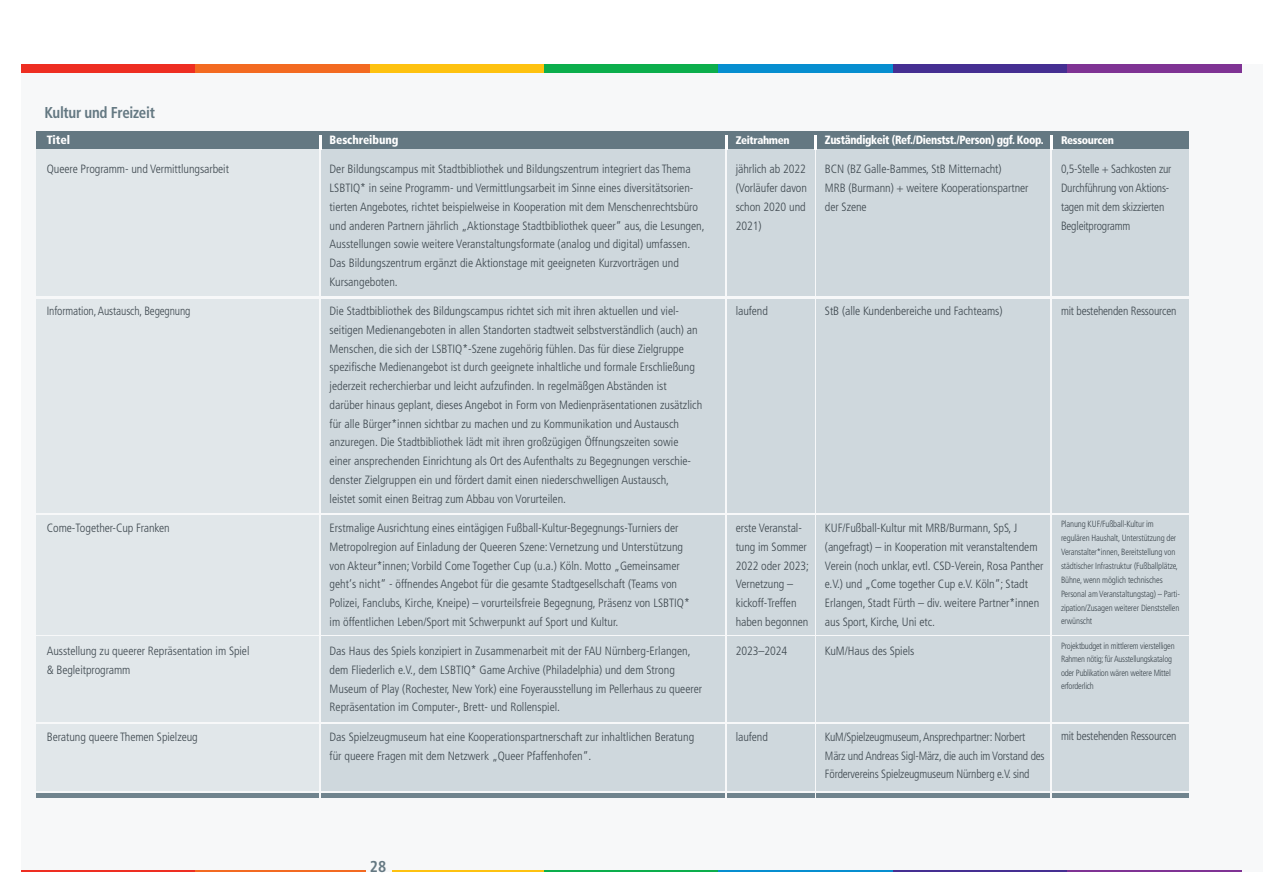
<style>
.page{position:relative;width:1263px;height:893px;background:#fff}
.page>*{position:absolute;margin:0;border:0;box-sizing:border-box;transform-origin:0 0}
.t1{font:700 condensed 15.75px "Frutiger";letter-spacing:-.02em;color:#647882;scale:.95 1}
.t2{font:700 condensed 15.75px "Frutiger";letter-spacing:-.02em;color:#647882}
.t3{font:300 condensed 12px/18.8px "Frutiger";color:#3d474e}
.t4{font:300 condensed 12px/18.8px "Frutiger";color:#3d474e;scale:.96 1}
.t5{font:900 condensed 12px "Frutiger";letter-spacing:-.03em;color:#fff;scale:.93 1}
.t6{font:300 condensed 12px "Frutiger";color:#3d474e;scale:.95 1}
.t7{font:900 condensed 12px "Frutiger";letter-spacing:-.005em;color:#fff}
.t8{font:900 condensed 12px "Frutiger";letter-spacing:-.03em;color:#fff}
.t9{font:900 condensed 11.1px "Frutiger";letter-spacing:-.03em;color:#fff}
.t10{font:300 condensed 9px/14px "Frutiger";letter-spacing:-.015em;color:#3d474e;scale:.96 1}
.t11{font:300 condensed 9px/13.5px "Frutiger";letter-spacing:-.015em;color:#3d474e;scale:.95 1}
</style>
<div class="page">
<div style="left:21px;top:64px;width:1242px;height:808px;background:#f7f8f9"></div>
<div style="left:21px;top:64px;width:175px;height:8px;background:#ee2e22"></div>
<div style="left:196px;top:64px;width:174px;height:8px;background:#f36a21"></div>
<div style="left:370px;top:64px;width:174px;height:8px;background:#fec210"></div>
<div style="left:544px;top:64px;width:175px;height:8px;background:#0cae4c"></div>
<div style="left:719px;top:64px;width:174px;height:8px;background:#068ed0"></div>
<div style="left:893px;top:64px;width:174px;height:8px;background:#452f92"></div>
<div style="left:1067px;top:64px;width:175px;height:8px;background:#7f3394"></div>
<hr style="left:21px;top:871px;width:175px;height:1px;background:#ee2e22">
<hr style="left:196px;top:871px;width:170px;height:1px;background:#f36a21">
<hr style="left:392px;top:871px;width:152px;height:1px;background:#fec210">
<hr style="left:544px;top:871px;width:175px;height:1px;background:#0cae4c">
<hr style="left:719px;top:871px;width:174px;height:1px;background:#068ed0">
<hr style="left:893px;top:871px;width:174px;height:1px;background:#452f92">
<hr style="left:1067px;top:871px;width:175px;height:1px;background:#7f3394">
<div style="left:36px;top:149px;width:283px;height:147px;background:#e1e7ea"></div>
<div style="left:727px;top:149px;width:87px;height:147px;background:#cfd8dd"></div>
<div style="left:816px;top:149px;width:234px;height:147px;background:#cfd8dd"></div>
<div style="left:1052px;top:149px;width:136px;height:147px;background:#cfd8dd"></div>
<div style="left:321px;top:149px;width:404px;height:147px;background:#cfd8dd"></div>
<div style="left:36px;top:299px;width:283px;height:213px;background:#e1e7ea"></div>
<div style="left:727px;top:299px;width:87px;height:213px;background:#cfd8dd"></div>
<div style="left:816px;top:299px;width:234px;height:213px;background:#cfd8dd"></div>
<div style="left:1052px;top:299px;width:136px;height:213px;background:#cfd8dd"></div>
<div style="left:321px;top:299px;width:404px;height:213px;background:#cfd8dd"></div>
<div style="left:36px;top:516px;width:283px;height:119px;background:#e1e7ea"></div>
<div style="left:727px;top:516px;width:87px;height:119px;background:#cfd8dd"></div>
<div style="left:816px;top:516px;width:234px;height:119px;background:#cfd8dd"></div>
<div style="left:1052px;top:516px;width:136px;height:119px;background:#cfd8dd"></div>
<div style="left:321px;top:516px;width:404px;height:119px;background:#cfd8dd"></div>
<div style="left:36px;top:637px;width:283px;height:85px;background:#e1e7ea"></div>
<div style="left:727px;top:637px;width:87px;height:85px;background:#cfd8dd"></div>
<div style="left:816px;top:637px;width:234px;height:85px;background:#cfd8dd"></div>
<div style="left:1052px;top:637px;width:136px;height:85px;background:#cfd8dd"></div>
<div style="left:321px;top:637px;width:404px;height:85px;background:#cfd8dd"></div>
<div style="left:36px;top:724px;width:283px;height:67px;background:#e1e7ea"></div>
<div style="left:727px;top:724px;width:87px;height:67px;background:#cfd8dd"></div>
<div style="left:816px;top:724px;width:234px;height:67px;background:#cfd8dd"></div>
<div style="left:1052px;top:724px;width:136px;height:67px;background:#cfd8dd"></div>
<div style="left:321px;top:724px;width:404px;height:67px;background:#cfd8dd"></div>
<div style="left:36px;top:132px;width:1152px;height:17px;background:#647882"></div>
<hr style="left:321px;top:793px;width:404px;height:4px;background:#70848e">
<hr style="left:36px;top:793px;width:283px;height:4px;background:#70848e">
<hr style="left:727px;top:793px;width:87px;height:4px;background:#70848e">
<hr style="left:816px;top:793px;width:234px;height:4px;background:#70848e">
<hr style="left:1052px;top:793px;width:136px;height:4px;background:#70848e">
<svg style="left:319px;top:135px;width:2px;height:14px"></svg>
<svg style="left:725px;top:135px;width:2px;height:14px"></svg>
<svg style="left:814px;top:135px;width:2px;height:14px"></svg>
<svg style="left:1050px;top:135px;width:2px;height:14px"></svg>
<h1 class="t1" style="left:45px;top:103px;width:118px">Kultur und Freizeit</h1>
<p class="t8" style="left:47px;top:133px;width:25px">Titel</p>
<p class="t3" style="left:47px;top:160px;width:184px">Queere Programm- und Vermittlungsarbeit</p>
<p class="t6" style="left:47px;top:304px;width:153px">Information, Austausch, Begegnung</p>
<p class="t3" style="left:47px;top:519px;width:124px">Come-Together-Cup Franken</p>
<p class="t3" style="left:47px;top:642px;width:204px">Ausstellung zu queerer Repräsentation im Spiel &amp; Begleitprogramm</p>
<p class="t3" style="left:47px;top:728px;width:153px">Beratung queere Themen Spielzeug</p>
<p class="t7" style="left:330px;top:133px;width:71px">Beschreibung</p>
<p class="t3" style="left:330px;top:160px;width:377px">Der Bildungscampus mit Stadtbibliothek und Bildungszentrum integriert das Thema LSBTIQ* in seine Programm- und Vermittlungsarbeit im Sinne eines diversitätsorien&shy;tierten Angebotes, richtet beispielweise in Kooperation mit dem Menschenrechtsbüro und anderen Partnern jährlich „Aktionstage Stadtbibliothek queer“ aus, die Lesungen, Ausstellungen sowie weitere Veranstaltungsformate (analog und digital) umfassen.<br>Das Bildungszentrum ergänzt die Aktionstage mit geeigneten Kurzvorträgen und Kursangeboten.</p>
<p class="t3" style="left:330px;top:302px;width:374px">Die Stadtbibliothek des Bildungscampus richtet sich mit ihren aktuellen und viel&shy;seitigen Medienangeboten in allen Standorten stadtweit selbstverständlich (auch) an Menschen, die sich der LSBTIQ*-Szene zugehörig fühlen. Das für diese Zielgruppe spezifische Medienangebot ist durch geeignete inhaltliche und formale Erschließung jederzeit recherchierbar und leicht aufzufinden. In regelmäßgen Abständen ist darüber hinaus geplant, dieses Angebot in Form von Medienpräsentationen zusätzlich für alle Bürger*innen sichtbar zu machen und zu Kommunikation und Austausch anzuregen. Die Stadtbibliothek lädt mit ihren großzügigen Öffnungszeiten sowie einer ansprechenden Einrichtung als Ort des Aufenthalts zu Begegnungen verschie&shy;denster Zielgruppen ein und fördert damit einen niederschwelligen Austausch,<br>leistet somit einen Beitrag zum Abbau von Vorurteilen.</p>
<p class="t3" style="left:330px;top:519px;width:362px">Erstmalige Ausrichtung eines eintägigen Fußball-Kultur-Begegnungs-Turniers der Metropolregion auf Einladung der Queeren Szene: Vernetzung und Unterstützung von Akteur*innen; Vorbild Come Together Cup (u.a.) Köln. Motto „Gemeinsamer geht‘s nicht“ - öffnendes Angebot für die gesamte Stadtgesellschaft (Teams von Polizei, Fanclubs, Kirche, Kneipe) – vorurteilsfreie Begegnung, Präsenz von LSBTIQ* im öffentlichen Leben/Sport mit Schwerpunkt auf Sport und Kultur.</p>
<p class="t3" style="left:330px;top:642px;width:374px">Das Haus des Spiels konzipiert in Zusammenarbeit mit der FAU Nürnberg-Erlangen, dem Fliederlich e.V., dem LSBTIQ* Game Archive (Philadelphia) und dem Strong Museum of Play (Rochester, New York) eine Foyerausstellung im Pellerhaus zu queerer Repräsentation im Computer-, Brett- und Rollenspiel.</p>
<p class="t3" style="left:330px;top:727px;width:366px">Das Spielzeugmuseum hat eine Kooperationspartnerschaft zur inhaltlichen Beratung für queere Fragen mit dem Netzwerk „Queer Pfaffenhofen“.</p>
<h1 class="t2" style="left:370px;top:857px;width:18px">28</h1>
<p class="t9" style="left:736px;top:133px;width:56px">Zeitrahmen</p>
<p class="t3" style="left:736px;top:160px;width:73px;text-align:justify">jährlich ab 2022 (Vorläufer davon schon 2020 und 2021)</p>
<p class="t5" style="left:825px;top:133px;width:237px">Zuständigkeit (Ref./Dienstst./Person) ggf. Koop.</p>
<p class="t3" style="left:825px;top:160px;width:205px">BCN (BZ Galle-Bammes, StB Mitternacht)<br>MRB (Burmann) + weitere Kooperationspartner der Szene</p>
<p class="t9" style="left:1061px;top:133px;width:55px">Ressourcen</p>
<p class="t4" style="left:1061px;top:160px;width:117px">0,5-Stelle + Sachkosten zur<br>Durchführung von Aktions&shy;tagen mit dem skizzierten<br>Begleitprogramm</p>
<p class="t3" style="left:736px;top:302px;width:34px">laufend</p>
<p class="t3" style="left:825px;top:302px;width:179px">StB (alle Kundenbereiche und Fachteams)</p>
<p class="t4" style="left:1061px;top:302px;width:122px">mit bestehenden Ressourcen</p>
<p class="t3" style="left:736px;top:519px;width:75px">erste Veranstal&shy;tung im Sommer<br>2022 oder 2023;<br>Vernetzung – kickoff-Treffen haben begonnen</p>
<p class="t3" style="left:736px;top:642px;width:53px">2023–2024</p>
<p class="t3" style="left:736px;top:727px;width:34px">laufend</p>
<p class="t3" style="left:825px;top:519px;width:220px">KUF/Fußball-Kultur mit MRB/Burmann, SpS, J (angefragt) – in Kooperation mit veranstaltendem Verein (noch unklar, evtl. CSD-Verein, Rosa Panther e.V.) und „Come together Cup e.V. Köln“; Stadt Erlangen, Stadt Fürth – div. weitere Partner*innen aus Sport, Kirche, Uni etc.</p>
<p class="t3" style="left:825px;top:642px;width:91px">KuM/Haus des Spiels</p>
<p class="t4" style="left:825px;top:728px;width:230px">KuM/Spielzeugmuseum, Ansprechpartner: Norbert<br>März und Andreas Sigl-März, die auch im Vorstand des<br>Fördervereins Spielzeugmuseum Nürnberg e.V. sind</p>
<p class="t10" style="left:1061px;top:517px;width:125px">Planung KUF/Fußball-Kultur im regulären Haushalt, Unterstützung der Veranstalter*innen, Bereitstellung von städtischer Infrastruktur (Fußballplätze, Bühne, wenn möglich technisches Personal am Veranstaltungstag) – Parti&shy;zipation/Zusagen weiterer Dienststellen erwünscht</p>
<p class="t11" style="left:1061px;top:639px;width:121px">Projektbudget in mittlerem vierstelligen Rahmen nötig; für Ausstellungskatalog oder Publikation wären weitere Mittel erforderlich</p>
<p class="t4" style="left:1061px;top:726px;width:122px">mit bestehenden Ressourcen</p>
</div>
